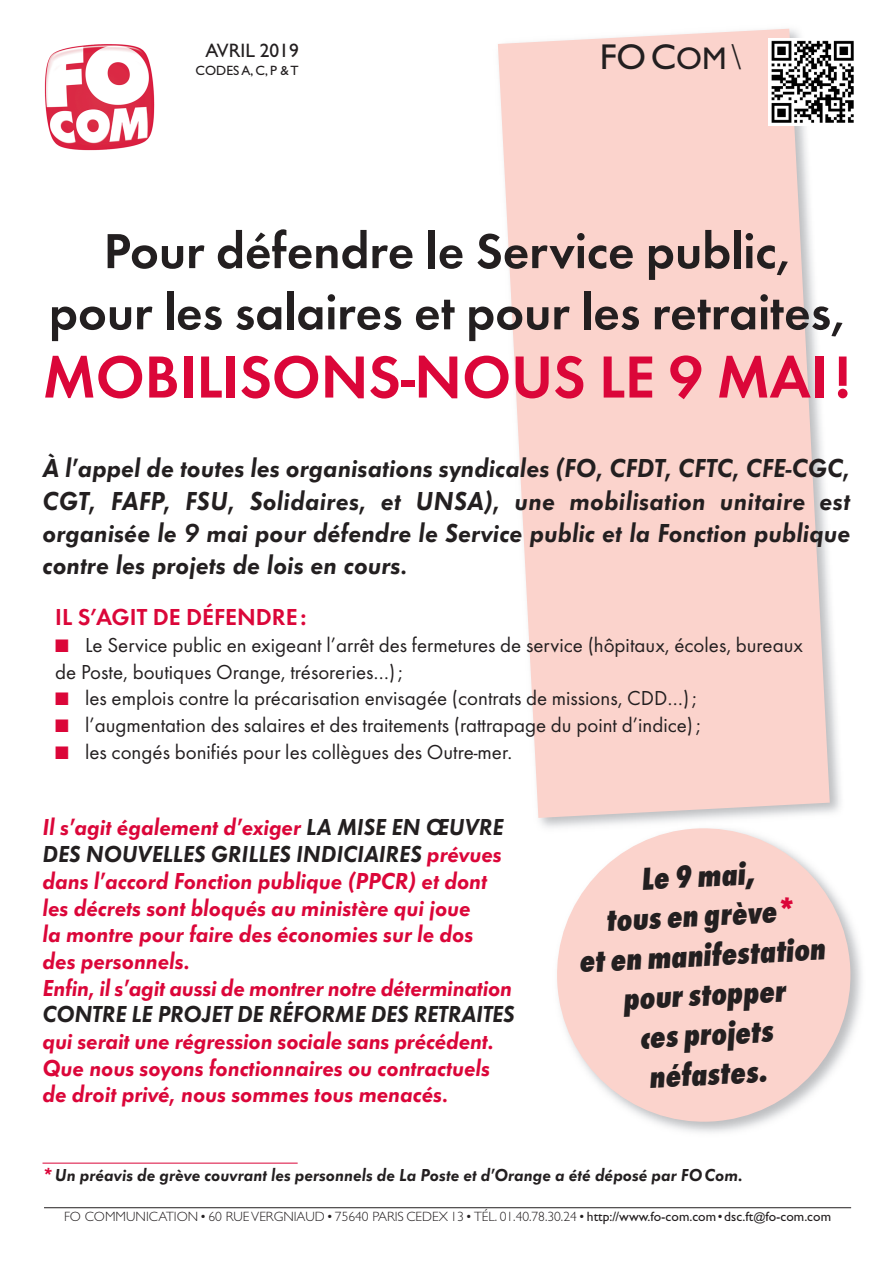
<style>
.page{position:relative;width:893px;height:1263px;background:#fff}
.page>*{position:absolute;margin:0;border:0;box-sizing:border-box;transform-origin:0 0}
.t1{font:600 61.5px "Futura T";letter-spacing:-.005em;color:#db0639}
.t2{font:600 51px/61.2px "Futura T";color:#231f20;text-align:center}
.t3{font:36px "Gill Sans";color:#231f20}
.t4{font:italic 800 condensed 33px/39.6px "Futura T";color:#231f20;text-align:center}
.t5{font:italic 600 27px/32.4px "Futura T";color:#231f20;text-align:justify}
.t6{font:italic 600 24px/26.7px "Futura T";letter-spacing:-.005em;color:#db0639}
.t7{font:italic 600 24px "Futura T";letter-spacing:-.01em;color:#231f20}
.t8{font:600 24px "Futura T";color:#db0639}
.t9{font:21px/26.7px "Futura T";color:#231f20}
.t10{font:19.5px "Gill Sans";color:#231f20}
.t11{font:italic 600 18px "Futura T";color:#231f20}
.t12{font:300 13.5px "Gill Sans";color:#231f20}
.t13{font:13.5px "Gill Sans";color:#231f20}
.s1{font-size:31.5px}
.s2{font-weight:300}
.s3{font-size:25.5px}
.s4{color:#db0639}
.s5{color:#231f20}
.s6{font-style:normal;font-size:22.5px}
.s7{font-weight:400}
.s8{font-weight:400;font-size:12px}
</style>
<div class="page">
<svg style="left:498px;top:29px;width:332px;height:789px;background:#fad7d1"></svg>
<img style="left:44px;top:44px;width:111px;height:107px">
<img style="left:768px;top:38px;width:86px;height:88px">
<img style="left:543px;top:813px;width:319px;height:320px">
<img style="left:542px;top:814px;width:308px;height:23px">
<svg style="left:553px;top:824px;width:301px;height:302px;fill:#fbd3cc"></svg>
<hr style="left:43px;top:1163px;width:255px;height:1px;background:#db0639">
<hr style="left:44px;top:1207px;width:807px;height:1px;background:#231f20">
<p class="t10" style="left:205px;top:39px;width:95px">AVRIL 2019</p>
<p class="t13" style="left:196px;top:63px;width:105px">CODESA, C, P &amp;T</p>
<h3 class="t3" style="left:600px;top:35px;width:143px">FOC<span class="s1">OM</span><span class="s2">\</span></h3>
<h2 class="t2" style="left:49px;top:220px;width:796px">Pour défendre le Service public, pour les salaires et pour les retraites,</h2>
<h1 class="t1" style="left:43px;top:340px;width:809px">MOBILISONS-NOUS LE 9 MAI!</h1>
<p class="t5" style="left:43px;top:452px;width:809px">À l’appel de toutes les organisations syndicales (FO, CFDT, CFTC, CFE-CGC, CGT, FAFP, FSU, Solidaires, et UNSA), une mobilisation unitaire est organisée le 9 mai pour défendre le Service public et la Fonction publique contre les projets de lois en cours<span class="s3">.</span></p>
<p class="t8" style="left:55px;top:603px;width:253px">IL S’AGIT DE DÉFENDRE :</p>
<p class="t9" style="left:55px;top:631px;width:749px"><span class="s4">■</span> Le Service public en exigeant l’arrêt des fermetures de service (hôpitaux, écoles, bureaux de Poste, boutiques Orange, trésoreries…);</p>
<p class="t9" style="left:55px;top:685px;width:643px"><span class="s4">■</span> les emplois contre la précarisation envisagée (contrats de missions, CDD…);</p>
<p class="t9" style="left:55px;top:711px;width:647px"><span class="s4">■</span> l’augmentation des salaires et des traitements (rattrapage du point d’indice);</p>
<p class="t9" style="left:55px;top:738px;width:458px"><span class="s4">■</span> les congés bonifiés pour les collègues des Outre-mer.</p>
<p class="t6" style="left:43px;top:814px;width:471px">Il s’agit également d’exiger <span class="s5">LA MISE EN ŒUVRE DES NOUVELLES GRILLES INDICIAIRES</span> prévues dans l’accord Fonction publique (PPCR) et dont les décrets sont bloqués au ministère qui joue<br>la montre pour faire des économies sur le dos des personnels.<br>Enfin, il s’agit aussi de montrer notre détermination</p>
<p class="t7" style="left:43px;top:1000px;width:474px">CONTRE LE PROJET DE RÉFORME DES RETRAITES</p>
<p class="t6" style="left:43px;top:1027px;width:453px">qui serait une régression sociale sans précédent.<br>Que nous soyons fonctionnaires ou contractuels de droit privé, nous sommes tous menacés<span class="s6">.</span></p>
<h3 class="t4" style="left:574px;top:862px;width:248px;rotate:-3deg">Le 9 mai,<br>tous en grève<span class="s4">*<br></span>et en manifestation pour stopper<br>ces projets néfastes.</h3>
<p class="t11" style="left:43px;top:1164px;width:702px"><span class="s4">*</span>Un préavis de grève couvrant les personnels de La Poste et d’Orange a été déposé par FOCom.</p>
<p class="t12" style="left:64px;top:1208px;width:768px">FO COMMUNICATION• 60 RUEVERGNIAUD•75640 PARIS CEDEX 13•TÉL. 01.40.78.30.24•<span class="s7">http://www.fo-com.com•dsc.ft</span><span class="s8">@</span><span class="s7">fo-com.com</span></p>
</div>
